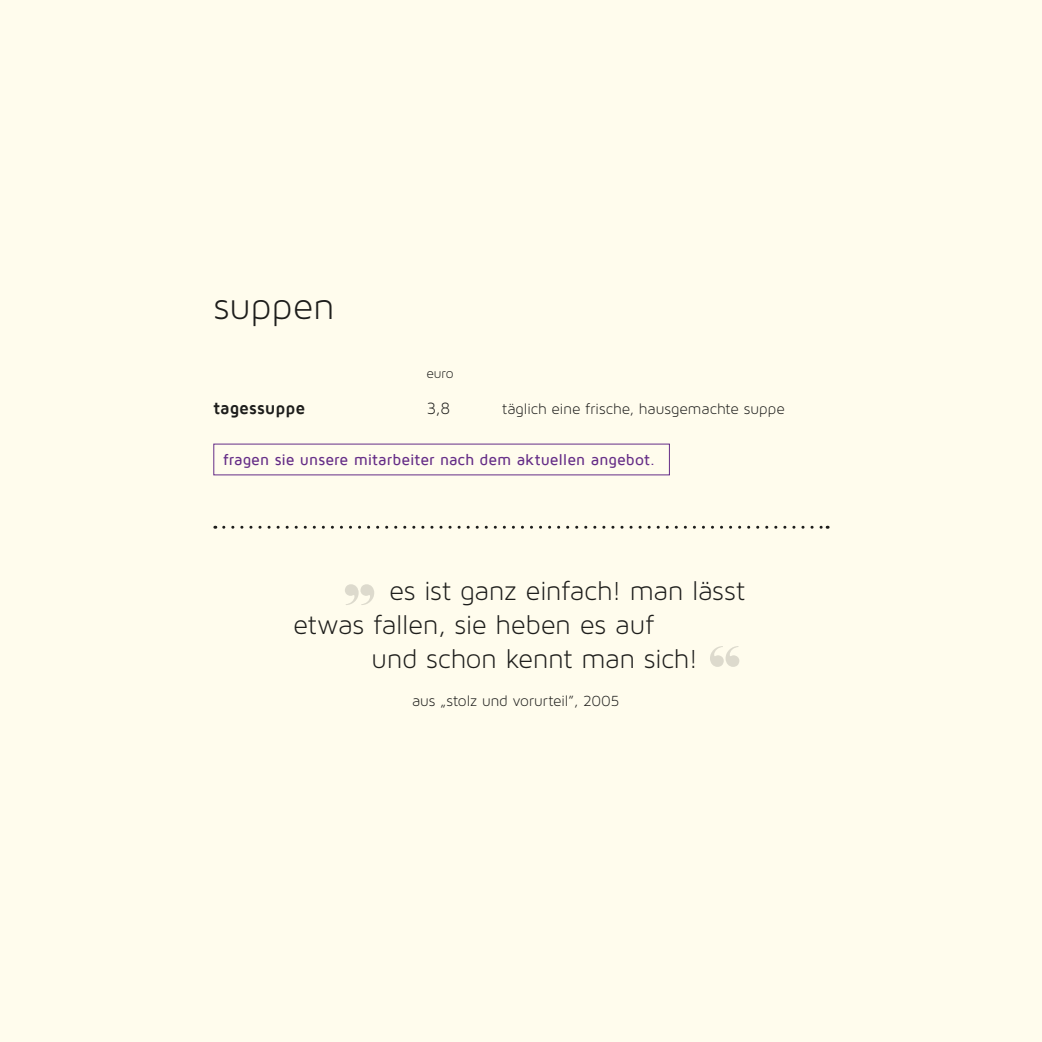
<style>
.page{position:relative;width:1042px;height:1042px;background:#fffced}
.page>*{position:absolute;margin:0;border:0;box-sizing:border-box;transform-origin:0 0}
.t1{font:38.5px "Maven Pro Light 300";color:#1d1d1b}
.t2{font:28px "Maven Pro Light 300";letter-spacing:-.005em;color:#1d1d1b}
.t3{font:700 17.5px "Maven Pro";color:#1d1d1b}
.t4{font:17.5px "Maven Pro Light 300";color:#1d1d1b}
.t5{font:15.75px "Maven Pro Light 300";color:#1d1d1b}
.t6{font:500 15.75px "Maven Pro";color:#652d87}
.t7{font:14px "Maven Pro Light 300";color:#1d1d1b}
</style>
<div class="page">
<svg style="left:345px;top:584px;width:29px;height:21px"></svg>
<svg style="left:710px;top:646px;width:29px;height:21px"></svg>
<svg style="left:224px;top:526px;width:604px;height:3px"></svg>
<h1 class="t1" style="left:213px;top:285px;width:123px">suppen</h1>
<p class="t7" style="left:426px;top:366px;width:29px">euro</p>
<p class="t3" style="left:213px;top:399px;width:93px">tagessuppe</p>
<p class="t4" style="left:427px;top:398px;width:25px">3,8</p>
<p class="t5" style="left:502px;top:400px;width:284px">täglich eine frische, hausgemachte suppe</p>
<p class="t6" style="left:223px;top:451px;width:434px">fragen sie unsere mitarbeiter nach dem aktuellen angebot.</p>
<p class="t2" style="left:389px;top:576px;width:358px">es ist ganz einfach! man lässt</p>
<p class="t2" style="left:293px;top:609px;width:362px">etwas fallen, sie heben es auf</p>
<p class="t2" style="left:371px;top:643px;width:328px">und schon kennt man sich!</p>
<p class="t5" style="left:412px;top:692px;width:209px">aus „stolz und vorurteil”, 2005</p>
</div>
